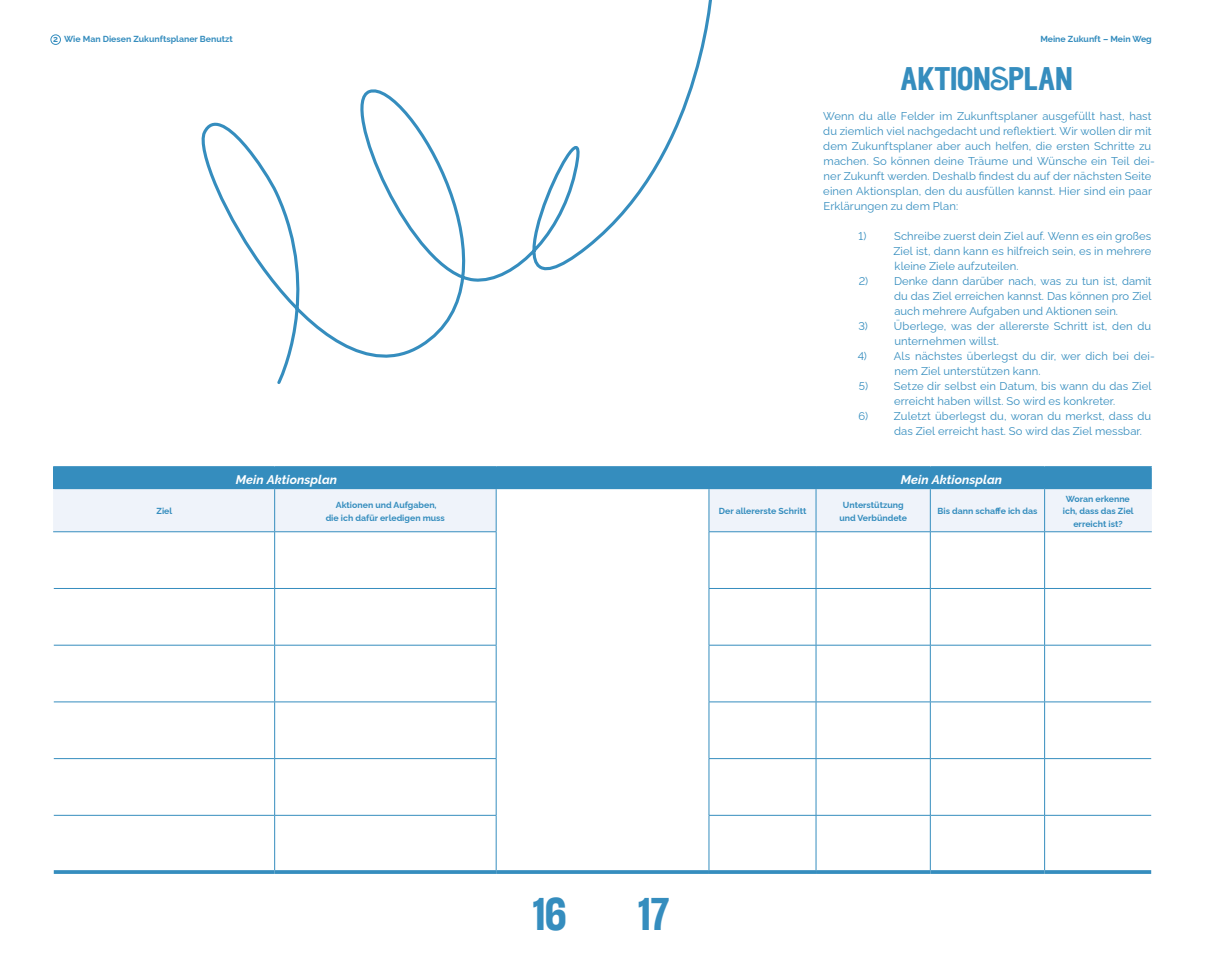
<style>
.page{position:relative;width:1205px;height:957px;background:#fff}
.page>*{position:absolute;margin:0;border:0;box-sizing:border-box;transform-origin:0 0}
.t1{font:43.75px "ED Nimpkish";color:#358dbe}
.t2{font:31.25px "ED Nimpkish";color:#358dbe}
.t3{font:italic 700 12.5px "Raleway";letter-spacing:.005em;color:#fff}
.t4{font:11.25px/15px "Raleway";letter-spacing:.01em;color:#358dbe}
.t5{font:700 8.75px/12.5px "Raleway";color:#358dbe;text-align:center}
</style>
<div class="page">
<div style="left:51px;top:35px;width:10px;height:10px;border:1px solid #358dbe;border-radius:50%"></div>
<div style="left:54px;top:467px;width:1097px;height:21px;background:#358dbe"></div>
<svg style="left:54px;top:489px;width:1096px;height:43px;fill:#eff3fa"></svg>
<hr style="left:1150px;top:467px;width:2px;height:21px;background:#358dbe">
<hr style="left:53px;top:488px;width:222px;height:1px;background:#358dbe">
<hr style="left:275px;top:488px;width:221px;height:1px;background:#358dbe">
<hr style="left:496px;top:488px;width:213px;height:1px;background:#358dbe">
<hr style="left:709px;top:488px;width:107px;height:1px;background:#358dbe">
<hr style="left:816px;top:488px;width:114px;height:1px;background:#358dbe">
<hr style="left:930px;top:488px;width:114px;height:1px;background:#358dbe">
<hr style="left:1044px;top:488px;width:108px;height:1px;background:#358dbe">
<hr style="left:53px;top:466px;width:222px;height:1px;background:#358dbe">
<svg style="left:53px;top:467px;width:1px;height:21px"></svg>
<hr style="left:275px;top:466px;width:221px;height:1px;background:#358dbe">
<hr style="left:496px;top:466px;width:213px;height:1px;background:#358dbe">
<hr style="left:709px;top:466px;width:107px;height:1px;background:#358dbe">
<hr style="left:816px;top:466px;width:114px;height:1px;background:#358dbe">
<hr style="left:930px;top:466px;width:114px;height:1px;background:#358dbe">
<hr style="left:1044px;top:466px;width:108px;height:1px;background:#358dbe">
<hr style="left:53px;top:489px;width:1px;height:42px;background:#eff3fa">
<hr style="left:1150px;top:489px;width:2px;height:42px;background:#eff3fa">
<svg style="left:54px;top:870px;width:221px;height:4px"></svg>
<svg style="left:275px;top:870px;width:221px;height:4px"></svg>
<svg style="left:496px;top:870px;width:213px;height:4px"></svg>
<svg style="left:709px;top:870px;width:107px;height:4px"></svg>
<svg style="left:816px;top:870px;width:114px;height:4px"></svg>
<svg style="left:930px;top:870px;width:114px;height:4px"></svg>
<svg style="left:1044px;top:870px;width:107px;height:4px"></svg>
<hr style="left:274px;top:489px;width:1px;height:42px;background:#358dbe">
<hr style="left:496px;top:489px;width:1px;height:42px;background:#358dbe">
<hr style="left:708px;top:489px;width:1px;height:42px;background:#358dbe">
<hr style="left:816px;top:489px;width:1px;height:42px;background:#358dbe">
<hr style="left:930px;top:489px;width:1px;height:42px;background:#358dbe">
<hr style="left:1044px;top:489px;width:1px;height:42px;background:#358dbe">
<hr style="left:53px;top:531px;width:222px;height:1px;background:#358dbe">
<hr style="left:275px;top:531px;width:221px;height:1px;background:#358dbe">
<hr style="left:274px;top:532px;width:1px;height:56px;background:#358dbe">
<hr style="left:496px;top:532px;width:1px;height:56px;background:#358dbe">
<hr style="left:708px;top:531px;width:108px;height:1px;background:#358dbe">
<hr style="left:708px;top:532px;width:1px;height:56px;background:#358dbe">
<hr style="left:816px;top:531px;width:114px;height:1px;background:#358dbe">
<hr style="left:816px;top:532px;width:1px;height:56px;background:#358dbe">
<hr style="left:930px;top:531px;width:114px;height:1px;background:#358dbe">
<hr style="left:930px;top:532px;width:1px;height:56px;background:#358dbe">
<hr style="left:1044px;top:531px;width:108px;height:1px;background:#358dbe">
<hr style="left:1044px;top:532px;width:1px;height:56px;background:#358dbe">
<hr style="left:54px;top:588px;width:221px;height:1px;background:#358dbe">
<hr style="left:275px;top:588px;width:221px;height:1px;background:#358dbe">
<hr style="left:274px;top:589px;width:1px;height:56px;background:#358dbe">
<hr style="left:496px;top:589px;width:1px;height:56px;background:#358dbe">
<hr style="left:708px;top:588px;width:108px;height:1px;background:#358dbe">
<hr style="left:708px;top:589px;width:1px;height:56px;background:#358dbe">
<hr style="left:816px;top:588px;width:114px;height:1px;background:#358dbe">
<hr style="left:816px;top:589px;width:1px;height:56px;background:#358dbe">
<hr style="left:930px;top:588px;width:114px;height:1px;background:#358dbe">
<hr style="left:930px;top:589px;width:1px;height:56px;background:#358dbe">
<hr style="left:1044px;top:588px;width:107px;height:1px;background:#358dbe">
<hr style="left:1044px;top:589px;width:1px;height:56px;background:#358dbe">
<hr style="left:54px;top:645px;width:221px;height:1px;background:#358dbe">
<hr style="left:275px;top:645px;width:221px;height:1px;background:#358dbe">
<hr style="left:274px;top:645px;width:1px;height:56px;background:#358dbe">
<hr style="left:496px;top:645px;width:1px;height:56px;background:#358dbe">
<hr style="left:708px;top:645px;width:108px;height:1px;background:#358dbe">
<hr style="left:708px;top:645px;width:1px;height:56px;background:#358dbe">
<hr style="left:816px;top:645px;width:114px;height:1px;background:#358dbe">
<hr style="left:816px;top:645px;width:1px;height:56px;background:#358dbe">
<hr style="left:930px;top:645px;width:114px;height:1px;background:#358dbe">
<hr style="left:930px;top:645px;width:1px;height:56px;background:#358dbe">
<hr style="left:1044px;top:645px;width:107px;height:1px;background:#358dbe">
<hr style="left:1044px;top:645px;width:1px;height:56px;background:#358dbe">
<hr style="left:54px;top:701px;width:221px;height:1px;background:#358dbe">
<hr style="left:275px;top:701px;width:221px;height:1px;background:#358dbe">
<hr style="left:274px;top:702px;width:1px;height:56px;background:#358dbe">
<hr style="left:496px;top:702px;width:1px;height:56px;background:#358dbe">
<hr style="left:708px;top:701px;width:108px;height:1px;background:#358dbe">
<hr style="left:708px;top:702px;width:1px;height:56px;background:#358dbe">
<hr style="left:816px;top:701px;width:114px;height:1px;background:#358dbe">
<hr style="left:816px;top:702px;width:1px;height:56px;background:#358dbe">
<hr style="left:930px;top:701px;width:114px;height:1px;background:#358dbe">
<hr style="left:930px;top:702px;width:1px;height:56px;background:#358dbe">
<hr style="left:1044px;top:701px;width:107px;height:1px;background:#358dbe">
<hr style="left:1044px;top:702px;width:1px;height:56px;background:#358dbe">
<hr style="left:54px;top:758px;width:221px;height:1px;background:#358dbe">
<hr style="left:275px;top:758px;width:221px;height:1px;background:#358dbe">
<hr style="left:274px;top:759px;width:1px;height:56px;background:#358dbe">
<hr style="left:496px;top:759px;width:1px;height:56px;background:#358dbe">
<hr style="left:708px;top:758px;width:108px;height:1px;background:#358dbe">
<hr style="left:708px;top:759px;width:1px;height:56px;background:#358dbe">
<hr style="left:816px;top:758px;width:114px;height:1px;background:#358dbe">
<hr style="left:816px;top:759px;width:1px;height:56px;background:#358dbe">
<hr style="left:930px;top:758px;width:114px;height:1px;background:#358dbe">
<hr style="left:930px;top:759px;width:1px;height:56px;background:#358dbe">
<hr style="left:1044px;top:758px;width:107px;height:1px;background:#358dbe">
<hr style="left:1044px;top:759px;width:1px;height:56px;background:#358dbe">
<hr style="left:54px;top:815px;width:221px;height:1px;background:#358dbe">
<hr style="left:275px;top:815px;width:221px;height:1px;background:#358dbe">
<hr style="left:274px;top:815px;width:1px;height:55px;background:#358dbe">
<hr style="left:496px;top:815px;width:1px;height:55px;background:#358dbe">
<hr style="left:708px;top:815px;width:108px;height:1px;background:#358dbe">
<hr style="left:708px;top:815px;width:1px;height:55px;background:#358dbe">
<hr style="left:816px;top:815px;width:114px;height:1px;background:#358dbe">
<hr style="left:816px;top:815px;width:1px;height:55px;background:#358dbe">
<hr style="left:930px;top:815px;width:114px;height:1px;background:#358dbe">
<hr style="left:930px;top:815px;width:1px;height:55px;background:#358dbe">
<hr style="left:1044px;top:815px;width:107px;height:1px;background:#358dbe">
<hr style="left:1044px;top:815px;width:1px;height:55px;background:#358dbe">
<svg style="left:201px;top:0;width:511px;height:384px"></svg>
<p class="t5" style="left:53px;top:33px;width:181px">2 Wie Man Diesen Zukunftsplaner Benutzt</p>
<p class="t5" style="left:1040px;top:33px;width:113px">Meine Zukunft – Mein Weg</p>
<h2 class="t2" style="left:900px;top:62px;width:173px">AKTIONSPLAN</h2>
<p class="t4" style="left:823px;top:110px;width:333px">Wenn du alle Felder im Zukunftsplaner ausgefüllt hast, hast du ziemlich viel nachgedacht und reflektiert. Wir wollen dir mit dem Zukunftsplaner aber auch helfen, die ersten Schritte zu machen. So können deine Träume und Wünsche ein Teil dei&shy;ner Zukunft werden. Deshalb findest du auf der nächsten Seite einen Aktionsplan, den du ausfüllen kannst. Hier sind ein paar Erklärungen zu dem Plan:</p>
<p class="t4" style="left:858px;top:227px;width:9px">1)</p>
<p class="t4" style="left:893px;top:227px;width:259px;text-align:justify">Schreibe zuerst dein Ziel auf. Wenn es ein großes Ziel ist, dann kann es hilfreich sein, es in mehrere kleine Ziele aufzuteilen.</p>
<p class="t4" style="left:894px;top:272px;width:259px;text-align:justify;text-indent:-36px">2) Denke dann darüber nach, was zu tun ist, damit du das Ziel erreichen kannst. Das können pro Ziel auch mehrere Aufgaben und Aktionen sein.</p>
<p class="t4" style="left:858px;top:317px;width:294px">3) Überlege, was der allererste Schritt ist, den du</p>
<p class="t4" style="left:894px;top:335px;width:106px">unternehmen willst.</p>
<p class="t4" style="left:858px;top:347px;width:11px">4)</p>
<p class="t4" style="left:894px;top:347px;width:262px">Als nächstes überlegst du dir, wer dich bei dei&shy;nem Ziel unterstützen kann.</p>
<p class="t4" style="left:859px;top:377px;width:294px;text-align:center">5) Setze dir selbst ein Datum, bis wann du das Ziel erreicht haben willst. So wird es konkreter.</p>
<p class="t4" style="left:894px;top:407px;width:259px;text-indent:-36px">6) Zuletzt überlegst du, woran du merkst, dass du das Ziel erreicht hast. So wird das Ziel messbar.</p>
<p class="t3" style="left:236px;top:474px;width:103px">Mein Aktionsplan</p>
<p class="t3" style="left:901px;top:474px;width:103px">Mein Aktionsplan</p>
<p class="t5" style="left:157px;top:506px;width:17px">Ziel</p>
<p class="t5" style="left:326px;top:499px;width:121px">Aktionen und Aufgaben,<br>die ich dafür erledigen muss</p>
<p class="t5" style="left:719px;top:506px;width:89px">Der allererste Schritt</p>
<p class="t5" style="left:839px;top:499px;width:69px">Unterstützung und Verbündete</p>
<p class="t5" style="left:937px;top:504px;width:101px">Bis dann schaffe ich das</p>
<p class="t5" style="left:1063px;top:493px;width:72px">Woran erkenne ich, dass das Ziel erreicht ist?</p>
<h1 class="t1" style="left:532px;top:891px;width:36px">16</h1>
<h1 class="t1" style="left:638px;top:891px;width:34px">17</h1>
</div>
